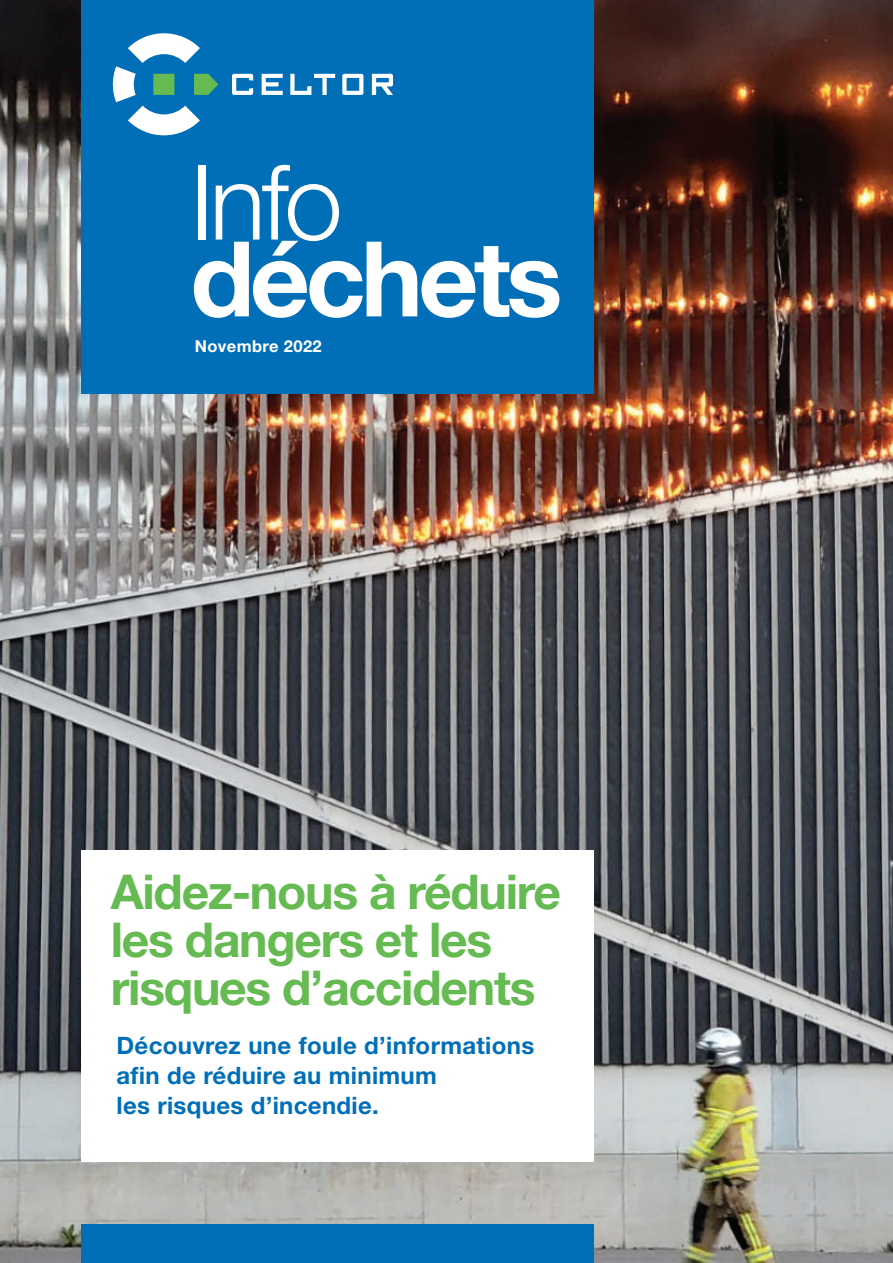
<style>
.page{position:relative;width:893px;height:1263px;background:#fff}
.page>*{position:absolute;margin:0;border:0;box-sizing:border-box;transform-origin:0 0}
.t1{font:700 104.55px "Helvetica Neue LT Std";letter-spacing:-.045em;color:#fff}
.t2{font:300 104.55px "Helvetica Neue LT Std";color:#fff}
.t3{font:700 48px/48px "Helvetica Neue LT Std";letter-spacing:-.025em;color:#65bb51}
.t4{font:700 24px/30px "Helvetica Neue LT Std";letter-spacing:.015em;color:#006fb8}
.t5{font:700 16.5px "Helvetica Neue LT Std";letter-spacing:.025em;color:#fff}
</style>
<div class="page">
<img style="left:0;top:0;width:893px;height:1263px">
<div style="left:81px;top:0;width:512px;height:393px;background:#006fb8"></div>
<div style="left:81px;top:1225px;width:512px;height:38px;background:#006fb8"></div>
<div style="left:81px;top:850px;width:512px;height:312px;background:#fff"></div>
<svg style="left:232px;top:74px;width:21px;height:21px"></svg>
<svg style="left:262px;top:74px;width:21px;height:21px"></svg>
<svg style="left:290px;top:74px;width:45px;height:21px"></svg>
<svg style="left:342px;top:74px;width:21px;height:21px"></svg>
<svg style="left:372px;top:74px;width:21px;height:21px"></svg>
<svg style="left:113px;top:33px;width:105px;height:102px"></svg>
<h1 class="t2" style="left:190px;top:138px;width:154px">Info</h1>
<h1 class="t1" style="left:190px;top:214px;width:373px">déchets</h1>
<p class="t5" style="left:195px;top:336px;width:129px">Novembre 2022</p>
<h2 class="t3" style="left:111px;top:867px;width:452px">Aidez-nous à réduire les dangers et les risques d’accidents</h2>
<p class="t4" style="left:117px;top:1030px;width:419px">Découvrez une foule d’informations afin de réduire au minimum<br>les risques d’incendie.</p>
</div>
